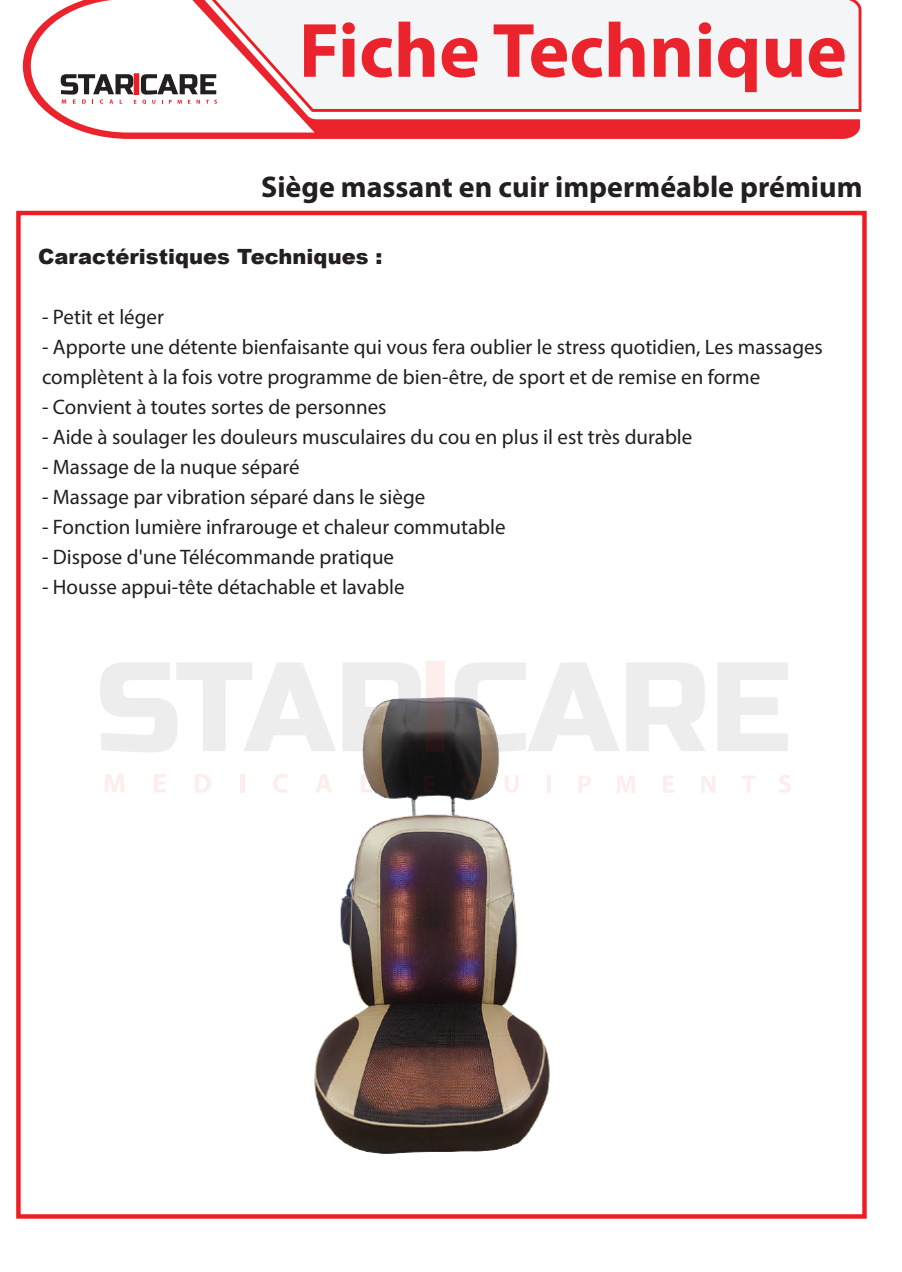
<style>
.page{position:relative;width:902px;height:1272px;background:#fff}
.page>*{position:absolute;margin:0;border:0;box-sizing:border-box;transform-origin:0 0}
.t1{font:700 77.7px "Myriad Pro";color:#eb232d}
.t2{font:700 30px "Myriad Pro";color:#231f20}
.t3{font:21px/30px "Myriad Pro";color:#231f20}
.t4{font:900 21px "Arial";color:#231f20}
</style>
<div class="page">
<img style="left:280px;top:683px;width:311px;height:471px">
<div style="left:16px;top:211px;width:850px;height:1007px;border:4px solid #ee1d23"></div>
<svg style="left:23px;top:0;width:837px;height:139px;fill:#f4f5f6"></svg>
<svg style="left:100px;top:662px;width:236px;height:90px"></svg>
<svg style="left:342px;top:662px;width:80px;height:89px"></svg>
<svg style="left:425px;top:661px;width:19px;height:90px;background:#9a8a8b"></svg>
<svg style="left:454px;top:662px;width:165px;height:90px"></svg>
<svg style="left:626px;top:662px;width:80px;height:89px"></svg>
<svg style="left:718px;top:662px;width:69px;height:89px"></svg>
<svg style="left:779px;top:775px;width:12px;height:17px"></svg>
<svg style="left:104px;top:774px;width:20px;height:18px"></svg>
<svg style="left:154px;top:774px;width:12px;height:18px"></svg>
<svg style="left:195px;top:774px;width:16px;height:18px"></svg>
<hr style="left:240px;top:774px;width:4px;height:18px;background:#fdeded">
<svg style="left:273px;top:773px;width:15px;height:19px"></svg>
<svg style="left:315px;top:774px;width:17px;height:18px"></svg>
<svg style="left:361px;top:774px;width:11px;height:18px"></svg>
<svg style="left:424px;top:775px;width:10px;height:17px"></svg>
<svg style="left:461px;top:774px;width:16px;height:20px"></svg>
<svg style="left:504px;top:775px;width:14px;height:17px"></svg>
<svg style="left:546px;top:775px;width:4px;height:17px"></svg>
<svg style="left:578px;top:775px;width:12px;height:17px"></svg>
<svg style="left:617px;top:776px;width:18px;height:16px"></svg>
<svg style="left:663px;top:776px;width:11px;height:16px"></svg>
<svg style="left:701px;top:776px;width:14px;height:16px"></svg>
<svg style="left:742px;top:776px;width:13px;height:16px"></svg>
<svg style="left:31px;top:0;width:283px;height:132px"></svg>
<h1 class="t1" style="left:299px;top:0;width:549px">Fiche Technique</h1>
<h2 class="t2" style="left:261px;top:168px;width:602px">Siège massant en cuir imperméable prémium</h2>
<p class="t4" style="left:38px;top:241px;width:346px">Caractéristiques Techniques :</p>
<p class="t3" style="left:42px;top:301px;width:123px">- Petit et léger</p>
<p class="t3" style="left:42px;top:331px;width:782px">- Apporte une détente bienfaisante qui vous fera oublier le stress quotidien, Les massages complètent à la fois votre programme de bien-être, de sport et de remise en forme</p>
<p class="t3" style="left:42px;top:391px;width:346px">- Convient à toutes sortes de personnes</p>
<p class="t3" style="left:42px;top:421px;width:652px">- Aide à soulager les douleurs musculaires du cou en plus il est très durable</p>
<p class="t3" style="left:42px;top:451px;width:259px">- Massage de la nuque séparé</p>
<p class="t3" style="left:42px;top:481px;width:385px">- Massage par vibration séparé dans le siège</p>
<p class="t3" style="left:42px;top:511px;width:465px">- Fonction lumière infrarouge et chaleur commutable</p>
<p class="t3" style="left:42px;top:541px;width:353px">- Dispose d'une Télécommande pratique</p>
<p class="t3" style="left:42px;top:571px;width:364px">- Housse appui-tête détachable et lavable</p>
</div>
